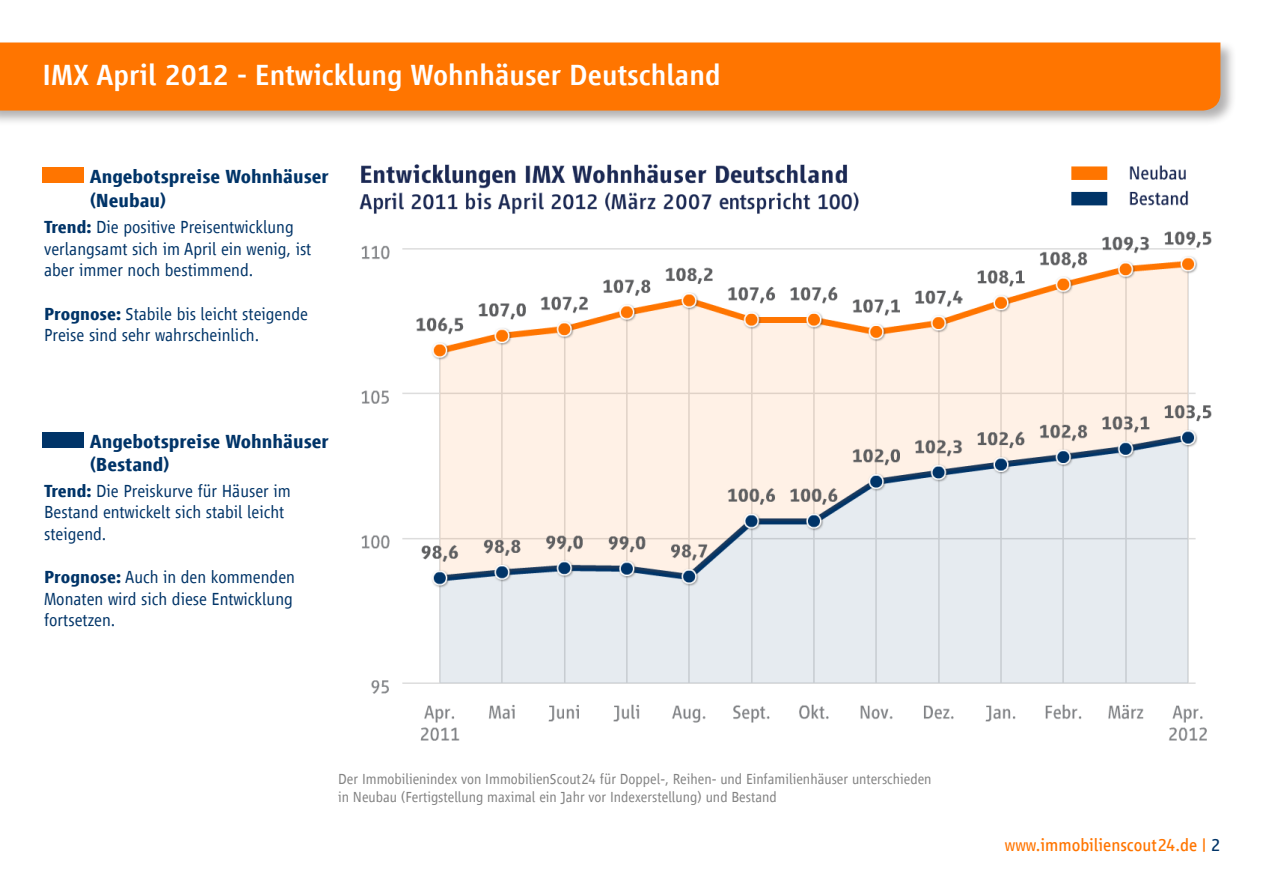
<style>
.page{position:relative;width:1263px;height:893px;background:#fff}
.page>*{position:absolute;margin:0;border:0;box-sizing:border-box;transform-origin:0 0}
.TitlePage{font:500 30px "Scout Vialog";color:#fff}
.t1{font:700 19.5px/23.4px "Scout Vialog";color:#003468}
.t2{font:300 18px/21.6px "Scout Vialog";color:#003468}
.t3{font:18px "Scout Vialog";color:#ff7500}
.t4{font:300 15px/18px "Scout Vialog";color:#828282}
.s1{font-weight:700}
.s2{color:#003468}
</style>
<div class="page">
<div style="left:0;top:40px;width:1236px;height:87px;background:#231f20;opacity:.35"></div>
<div style="left:0;top:43px;width:1220px;height:68px;background:#ff7500"></div>
<svg style="left:43px;top:167px;width:41px;height:16px"></svg>
<svg style="left:43px;top:432px;width:41px;height:16px"></svg>
<img style="left:359px;top:164px;width:853px;height:577px">
<p class="TitlePage" style="left:43px;top:59px;width:679px">IMX April 2012 - Entwicklung Wohnhäuser Deutschland</p>
<p class="t1" style="left:90px;top:165px;width:241px">Angebotspreise Wohnhäuser (Neubau)</p>
<p class="t2" style="left:44px;top:216px;width:269px"><span class="s1">Trend:</span> Die positive Preisentwicklung verlangsamt sich im April ein wenig, ist aber immer noch bestimmend.</p>
<p class="t2" style="left:44px;top:303px;width:265px"><span class="s1">Prognose:</span> Stabile bis leicht steigende<br>Preise sind sehr wahrscheinlich.</p>
<p class="t1" style="left:90px;top:429px;width:241px">Angebotspreise Wohnhäuser (Bestand)</p>
<p class="t2" style="left:44px;top:480px;width:248px"><span class="s1">Trend:</span> Die Preiskurve für Häuser im<br>Bestand entwickelt sich stabil leicht steigend.</p>
<p class="t2" style="left:44px;top:566px;width:252px;text-align:justify"><span class="s1">Prognose:</span> Auch in den kommenden Monaten wird sich diese Entwicklung fortsetzen.</p>
<p class="t4" style="left:338px;top:770px;width:595px">Der Immobilienindex von ImmobilienScout24 für Doppel-, Reihen- und Einfamilienhäuser unterschieden in Neubau (Fertigstellung maximal ein Jahr vor Indexerstellung) und Bestand</p>
<p class="t3" style="left:1005px;top:835px;width:217px">www.immobilienscout24.de | <span class="s2">2</span></p>
</div>
